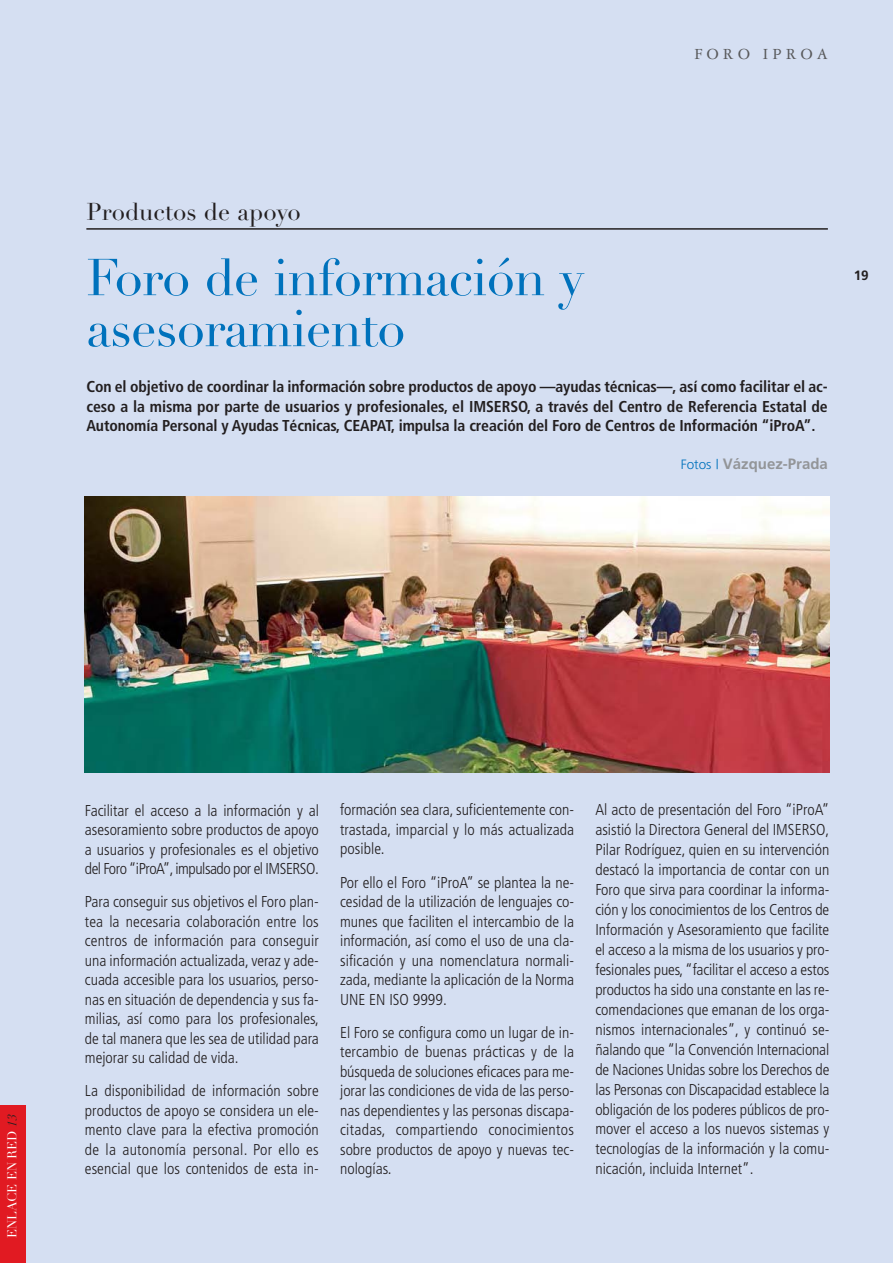
<style>
.page{position:relative;width:893px;height:1263px;background:#fff}
.page>*{position:absolute;margin:0;border:0;box-sizing:border-box;transform-origin:0 0}
.t1{font:51px/51px "Didot LH";letter-spacing:-.015em;color:#0072bc}
.t2{font:24px "Didot LH";color:#231f20}
.t3{font:16.5px "Garamond Three";letter-spacing:.25em;color:#58595b}
.t4{font:300 condensed 15.75px/19.5px "Frutiger";color:#231f20;text-align:justify}
.t5{font:700 condensed 15.75px/19.5px "Frutiger";letter-spacing:-.005em;color:#231f20;text-align:justify}
.t6{font:700 15px "Frutiger";color:#939598}
.t7{font:700 13.5px "Frutiger";color:#231f20}
.t8{font:12.75px "Didot LH";color:#fff}
.s1{font-weight:300;font-size:13.5px;color:#0072bc}
.s2{font-style:italic;color:#231f20}
</style>
<div class="page">
<div style="left:0;top:0;width:892px;height:1263px;background:#d5dff2"></div>
<div style="left:0;top:1106px;width:25px;height:157px;background:#e11a22"></div>
<hr style="left:86px;top:228px;width:741px;height:2px;background:#231f20">
<img style="left:85px;top:496px;width:744px;height:277px">
<p class="t3" style="left:694px;top:48px;width:135px">FORO IPROA</p>
<h2 class="t2" style="left:86px;top:201px;width:216px">Productos de apoyo</h2>
<h1 class="t1" style="left:86px;top:257px;width:499px">Foro de información y asesoramiento</h1>
<p class="t5" style="left:86px;top:378px;width:743px">Con el objetivo de coordinar la información sobre productos de apoyo —ayudas técnicas—, así como facilitar el ac&shy;ceso a la misma por parte de usuarios y profesionales, el IMSERSO, a través del Centro de Referencia Estatal de Autonomía Personal y Ayudas Técnicas, CEAPAT, impulsa la creación del Foro de Centros de Información “iProA”.</p>
<p class="t6" style="left:680px;top:458px;width:149px"><span class="s1">Fotos |</span> Vázquez-Prada</p>
<p class="t7" style="left:853px;top:270px;width:17px">19</p>
<p class="t8" style="left:7px;top:1238px;width:126px;rotate:-90deg">ENLACE EN RED <span class="s2">13</span></p>
<p class="t4" style="left:85px;top:802px;width:235px">Facilitar el acceso a la información y al asesoramiento sobre productos de apoyo a usuarios y profesionales es el objetivo del Foro “iProA”,impulsado por el IMSERSO.</p>
<p class="t4" style="left:85px;top:893px;width:235px">Para conseguir sus objetivos el Foro plan&shy;tea la necesaria colaboración entre los centros de información para conseguir una información actualizada, veraz y ade&shy;cuada accesible para los usuarios, perso&shy;nas en situación de dependencia y sus fa&shy;milias, así como para los profesionales, de tal manera que les sea de utilidad para mejorar su calidad de vida.</p>
<p class="t4" style="left:85px;top:1083px;width:235px">La disponibilidad de información sobre productos de apoyo se considera un ele&shy;mento clave para la efectiva promoción de la autonomía personal. Por ello es esencial que los contenidos de esta in-</p>
<p class="t4" style="left:340px;top:802px;width:235px">formación sea clara, suficientemente con&shy;trastada, imparcial y lo más actualizada posible.</p>
<p class="t4" style="left:340px;top:874px;width:235px">Por ello el Foro “iProA” se plantea la ne&shy;cesidad de la utilización de lenguajes co&shy;munes que faciliten el intercambio de la información, así como el uso de una cla&shy;sificación y una nomenclatura normali&shy;zada, mediante la aplicación de la Norma UNE EN ISO 9999.</p>
<p class="t4" style="left:340px;top:1024px;width:235px">El Foro se configura como un lugar de in&shy;tercambio de buenas prácticas y de la búsqueda de soluciones eficaces para me&shy;jorar las condiciones de vida de las perso&shy;nas dependientes y las personas discapa&shy;citadas, compartiendo conocimientos sobre productos de apoyo y nuevas tec&shy;nologías.</p>
<p class="t4" style="left:595px;top:801px;width:235px;line-height:20px">Al acto de presentación del Foro “iProA” asistió la Directora General del IMSERSO, Pilar Rodríguez, quien en su intervención destacó la importancia de contar con un Foro que sirva para coordinar la informa&shy;ción y los conocimientos de los Centros de Información y Asesoramiento que facilite el acceso a la misma de los usuarios y pro&shy;fesionales pues, “facilitar el acceso a estos productos ha sido una constante en las re&shy;comendaciones que emanan de los orga&shy;nismos internacionales”, y continuó se&shy;ñalando que “la Convención Internacional de Naciones Unidas sobre los Derechos de las Personas con Discapacidad establece la obligación de los poderes públicos de pro&shy;mover el acceso a los nuevos sistemas y tecnologías de la información y la comu&shy;nicación, incluida Internet”.</p>
</div>
